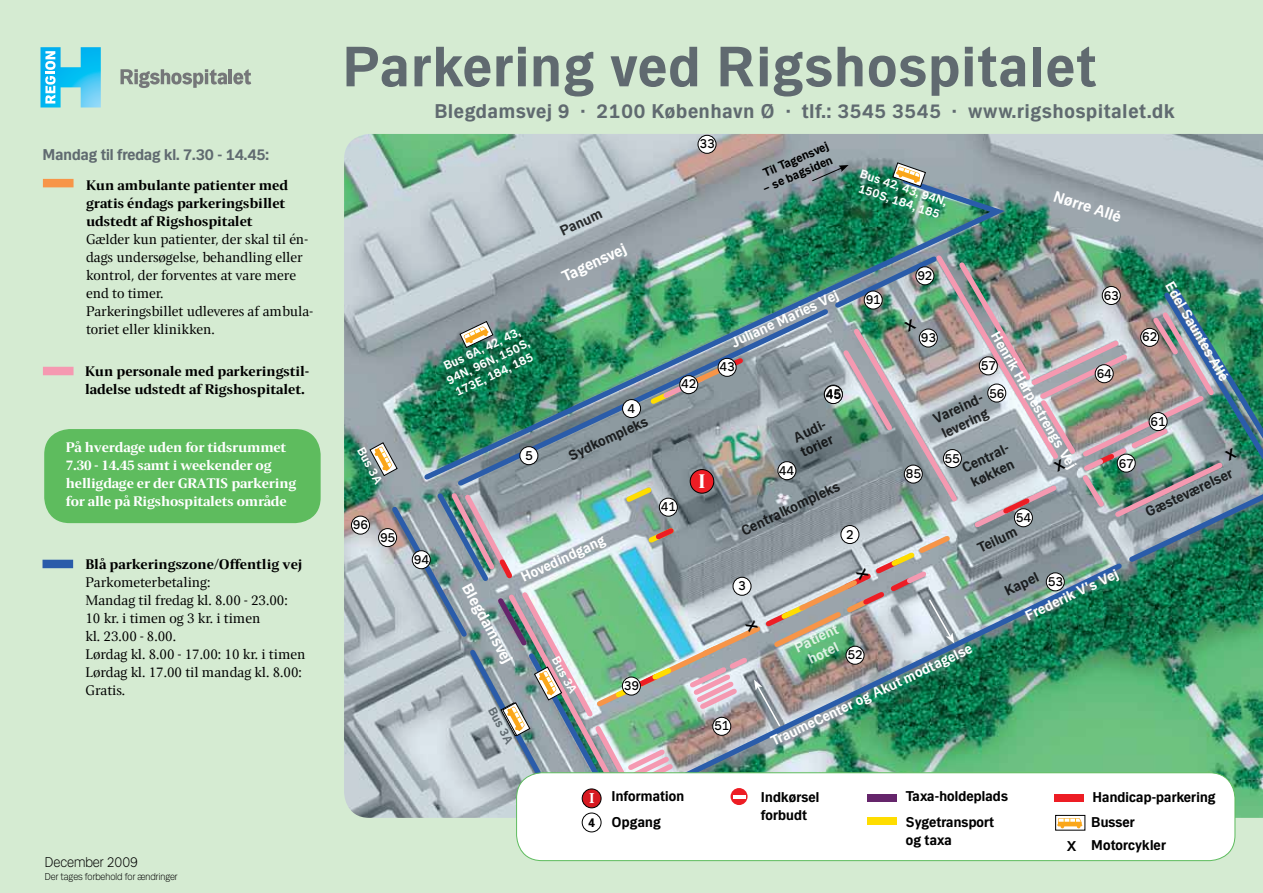
<style>
.page{position:relative;width:1263px;height:893px;background:#d5ebd2}
.page>*{position:absolute;margin:0;border:0;box-sizing:border-box;transform-origin:0 0}
.t1{font:700 60px "Mari";letter-spacing:.03em;color:#606a70}
.t2{font:700 21.3px "Press Serif Pro";color:#fff}
.t3{font:700 21px "Mari";letter-spacing:.04em;color:#606a70}
.t4{font:700 16.5px "Mari";color:#fff}
.t5{font:700 16.5px "Mari";color:#606a70}
.t6{font:15px/18px "Press Serif Pro";color:#000}
.t7{font:700 15px/16.5px "Mari";letter-spacing:.01em;color:#000}
.t8{font:700 15px/18px "Press Serif Pro";color:#000}
.t9{font:700 15px/16.5px "Mari";color:#fff;text-align:center}
.t10{font:700 15px/18px "Press Serif Pro";letter-spacing:-.01em;color:#fff}
.t11{font:300 15px "Mari";color:#000;scale:.95 1}
.t12{font:700 15px "Adobe Garamond";color:#fff}
.t13{font:13.8px "Mari";color:#000}
.t14{font:700 12.75px/14.2px "Mari";color:#fff}
.t15{font:700 12.75px "Mari";color:#000}
.t16{font:700 12.75px "Mari";color:#606a70}
.t17{font:700 12.45px "Univers";color:#000}
.t18{font:300 10.5px "Mari";color:#000;scale:.95 1}
</style>
<div class="page">
<img style="left:344px;top:134px;width:919px;height:684px">
<img style="left:420px;top:174px;width:592px;height:45px">
<div style="left:43px;top:560px;width:30px;height:8px;background:#2a5caa"></div>
<div style="left:43px;top:367px;width:31px;height:8px;background:#f599b1"></div>
<div style="left:43px;top:179px;width:31px;height:8px;background:#f79548"></div>
<div style="left:44px;top:429px;width:277px;height:94px;background:#5ebc5e;border-radius:26px"></div>
<div style="left:517px;top:773px;width:718px;height:88px;background:#fff;border-radius:26px"></div>
<div style="left:516px;top:772px;width:719px;height:89px;border:1px solid #5ebc5e;border-radius:26px"></div>
<div style="left:582px;top:813px;width:19px;height:19px;border:1px solid #000;border-radius:50%"></div>
<div style="left:867px;top:818px;width:29px;height:7px;background:#fd0"></div>
<svg style="left:41px;top:47px;width:60px;height:60px"></svg>
<svg style="left:233px;top:69px;width:18px;height:16px"></svg>
<hr style="left:229px;top:69px;width:3px;height:15px;background:#757779">
<svg style="left:120px;top:69px;width:107px;height:19px"></svg>
<div style="left:698px;top:135px;width:18px;height:18px;background:#fff;border-radius:50%"></div>
<div style="left:698px;top:135px;width:18px;height:18px;border:1px solid #000;border-radius:50%"></div>
<div style="left:351px;top:516px;width:18px;height:18px;background:#fff;border-radius:50%"></div>
<div style="left:351px;top:516px;width:19px;height:18px;border:1px solid #000;border-radius:50%"></div>
<div style="left:1055px;top:815px;width:30px;height:15px;background:#fff;border:1px solid #000"></div>
<svg style="left:1057px;top:818px;width:25px;height:10px"></svg>
<svg style="left:892px;top:162px;width:34px;height:25px"></svg>
<svg style="left:811px;top:165px;width:38px;height:17px"></svg>
<img style="left:370px;top:219px;width:893px;height:589px">
<p class="t5" style="left:43px;top:145px;width:228px">Mandag til fredag kl. 7.30 - 14.45:</p>
<p class="t8" style="left:86px;top:176px;width:204px">Kun ambulante patienter med gratis éndags parkeringsbillet udstedt af Rigshospitalet</p>
<p class="t6" style="left:86px;top:230px;width:228px">Gælder kun patienter, der skal til én&shy;dags undersøgelse, behandling eller kontrol, der forventes at vare mere end to timer.<br>Parkeringsbillet udleveres af ambula&shy;toriet eller klinikken.</p>
<p class="t8" style="left:85px;top:362px;width:225px">Kun personale med parkeringstil&shy;ladelse udstedt af Rigshospitalet.</p>
<p class="t10" style="left:66px;top:438px;width:232px">På hverdage uden for tidsrummet 7.30 - 14.45 samt i weekender og helligdage er der GRATIS parkering for alle på Rigshospitalets område</p>
<p class="t8" style="left:85px;top:555px;width:219px">Blå parkeringszone/Offentlig vej</p>
<p class="t6" style="left:85px;top:573px;width:222px">Parkometerbetaling:<br>Mandag til fredag kl. 8.00 - 23.00:<br>10 kr. i timen og 3 kr. i timen<br>kl. 23.00 - 8.00.<br>Lørdag kl. 8.00 - 17.00: 10 kr. i timen<br>Lørdag kl. 17.00 til mandag kl. 8.00:<br>Gratis.</p>
<p class="t11" style="left:45px;top:853px;width:100px">December 2009</p>
<p class="t18" style="left:45px;top:870px;width:142px">Der tages forbehold for ændringer</p>
<h1 class="t1" style="left:342px;top:31px;width:755px">Parkering ved Rigshospitalet</h1>
<h3 class="t3" style="left:434px;top:98px;width:742px">Blegdamsvej 9 · 2100 København Ø · tlf.: 3545 3545 · www.rigshospitalet.dk</h3>
<p class="t14" style="left:367px;top:445px;width:41px;rotate:62deg">Bus 3A</p>
<p class="t13" style="left:353px;top:516px;width:17px">96</p>
<p class="t13" style="left:380px;top:529px;width:17px">95</p>
<p class="t13" style="left:414px;top:551px;width:17px">94</p>
<p class="t7" style="left:557px;top:224px;width:46px;rotate:-25deg">Panum</p>
<p class="t4" style="left:559px;top:268px;width:70px;rotate:-25deg">Tagensvej</p>
<p class="t13" style="left:699px;top:136px;width:17px">33</p>
<p class="t15" style="left:761px;top:167px;width:71px;rotate:-24deg">Til Tagensvej</p>
<p class="t15" style="left:760px;top:183px;width:77px;rotate:-24deg">– se bagsiden</p>
<p class="t14" style="left:863px;top:167px;width:92px;rotate:18deg">Bus 42, 43, 94N,<br>150S, 184, 185</p>
<p class="t13" style="left:917px;top:267px;width:17px">92</p>
<p class="t4" style="left:1057px;top:186px;width:71px;rotate:18deg">Nørre Allé</p>
<p class="t9" style="left:729px;top:336px;width:118px;rotate:-25deg">Juliane Maries Vej</p>
<p class="t13" style="left:1104px;top:287px;width:17px">63</p>
<p class="t13" style="left:866px;top:291px;width:17px">91</p>
<p class="t14" style="left:438px;top:361px;width:92px;rotate:-25deg">Bus 6A, 42, 43,<br>94N, 96N, 150S,<br>173E, 184, 185</p>
<p class="t9" style="left:1002px;top:329px;width:157px;rotate:60deg">Henrik Harpestrengs Vej</p>
<p class="t13" style="left:921px;top:329px;width:17px">93</p>
<p class="t13" style="left:981px;top:358px;width:17px">57</p>
<p class="t13" style="left:720px;top:359px;width:17px">43</p>
<p class="t13" style="left:1097px;top:365px;width:17px">64</p>
<p class="t13" style="left:681px;top:375px;width:17px">42</p>
<p class="t13" style="left:989px;top:385px;width:17px">56</p>
<p class="t13" style="left:826px;top:385px;width:17px">45</p>
<p class="t7" style="left:930px;top:412px;width:58px;rotate:-25deg">Vareind&shy;levering</p>
<p class="t7" style="left:959px;top:461px;width:55px;rotate:-25deg">Central&shy;køkken</p>
<p class="t13" style="left:627px;top:400px;width:9px">4</p>
<p class="t7" style="left:566px;top:449px;width:87px;rotate:-25deg">Sydkompleks</p>
<p class="t7" style="left:791px;top:431px;width:39px;rotate:-25deg">Audi&shy;torier</p>
<p class="t13" style="left:525px;top:447px;width:9px">5</p>
<p class="t13" style="left:944px;top:450px;width:17px">55</p>
<p class="t13" style="left:1119px;top:455px;width:17px">67</p>
<p class="t13" style="left:779px;top:462px;width:17px">44</p>
<p class="t13" style="left:906px;top:465px;width:17px">85</p>
<h2 class="t2" style="left:699px;top:470px;width:8px">I</h2>
<p class="t7" style="left:738px;top:523px;width:109px;rotate:-25deg">Centralkompleks</p>
<p class="t13" style="left:661px;top:498px;width:17px">41</p>
<p class="t13" style="left:1016px;top:509px;width:17px">54</p>
<p class="t7" style="left:975px;top:541px;width:43px;rotate:-25deg">Teilum</p>
<p class="t13" style="left:846px;top:526px;width:9px">2</p>
<p class="t9" style="left:518px;top:570px;width:93px;rotate:-25deg">Hovedindgang</p>
<p class="t9" style="left:1022px;top:608px;width:102px;rotate:-25deg">Frederik V's Vej</p>
<p class="t7" style="left:1002px;top:584px;width:38px;rotate:-25deg">Kapel</p>
<p class="t13" style="left:1048px;top:573px;width:17px">53</p>
<p class="t13" style="left:738px;top:577px;width:9px">3</p>
<p class="t4" style="left:475px;top:579px;width:91px;rotate:62deg">Blegdamsvej</p>
<p class="t9" style="left:792px;top:641px;width:48px;rotate:-25deg">Patient hotel</p>
<p class="t9" style="left:768px;top:734px;width:222px;rotate:-25deg">TraumeCenter og Akut modtagelse</p>
<p class="t13" style="left:847px;top:646px;width:17px">52</p>
<p class="t14" style="left:561px;top:654px;width:41px;rotate:62deg">Bus 3A</p>
<p class="t13" style="left:624px;top:677px;width:17px">39</p>
<p class="t16" style="left:498px;top:705px;width:41px;rotate:62deg">Bus 3A</p>
<p class="t13" style="left:714px;top:718px;width:17px">51</p>
<p class="t13" style="left:1142px;top:329px;width:17px">62</p>
<p class="t9" style="left:1176px;top:279px;width:113px;rotate:60deg">Edel Sauntes Allé</p>
<p class="t13" style="left:1150px;top:413px;width:17px">61</p>
<p class="t7" style="left:1142px;top:505px;width:96px;rotate:-25deg">Gæsteværelser</p>
<p class="t12" style="left:589px;top:790px;width:7px">I</p>
<p class="t17" style="left:588px;top:814px;width:8px">4</p>
<p class="t7" style="left:611px;top:788px;width:74px">Information</p>
<p class="t7" style="left:906px;top:788px;width:104px">Taxa-holdeplads</p>
<p class="t7" style="left:611px;top:814px;width:51px">Opgang</p>
<p class="t7" style="left:761px;top:788px;width:60px;line-height:18px">Indkørsel forbudt</p>
<p class="t7" style="left:1091px;top:784px;width:126px;line-height:25.2px">Handicap-parkering<br>Busser</p>
<p class="t7" style="left:1091px;top:837px;width:76px">Motorcykler</p>
<p class="t7" style="left:906px;top:813px;width:90px;line-height:18px">Sygetransport og taxa</p>
<p class="t7" style="left:1067px;top:838px;width:11px">X</p>
</div>
